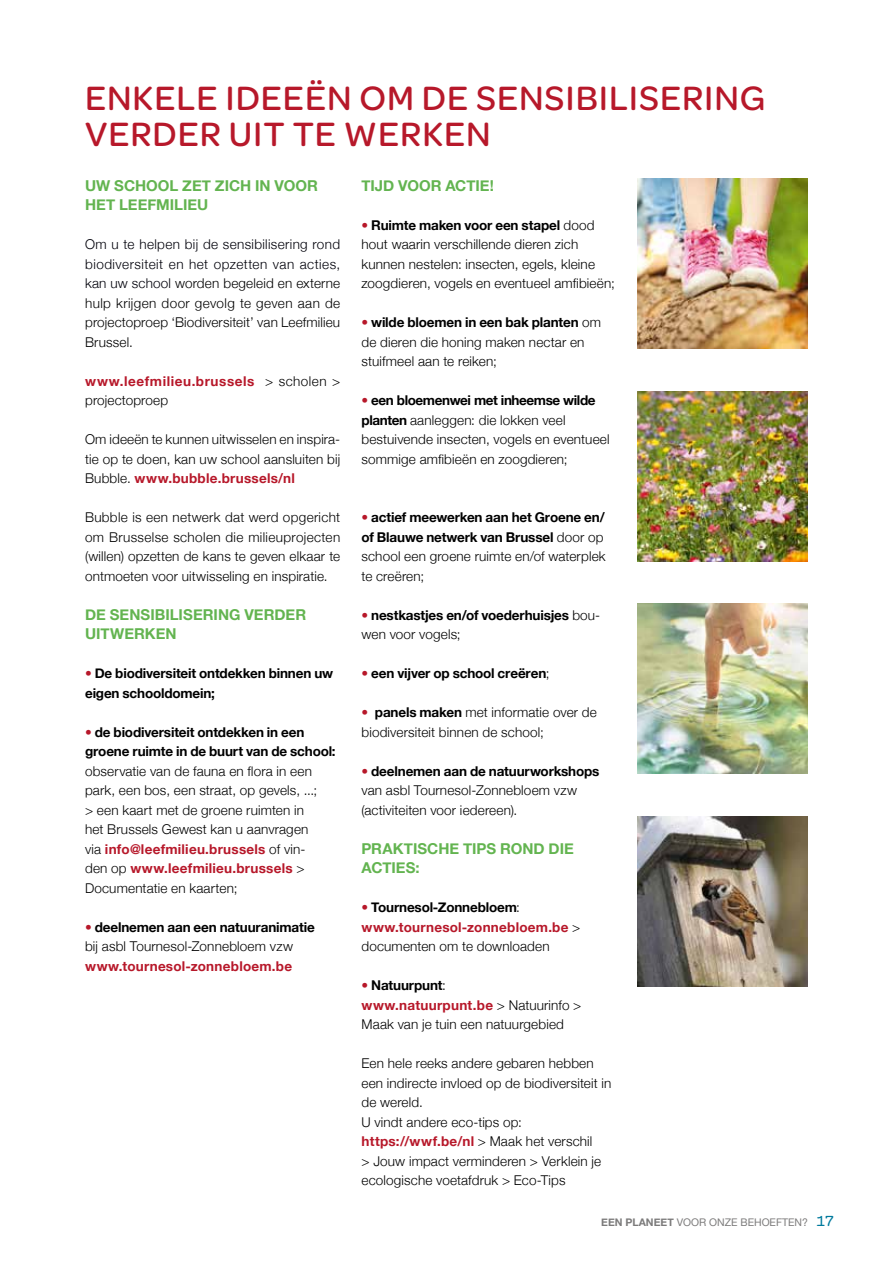
<style>
.page{position:relative;width:893px;height:1263px;background:#fff}
.page>*{position:absolute;margin:0;border:0;box-sizing:border-box;transform-origin:0 0}
.t1{font:500 36px/36px "Omnes";letter-spacing:.025em;color:#b7182a}
.t2{font:700 15px/19.5px "Helvetica Neue";color:#63b450}
.t3{font:300 13.5px/19.5px "Helvetica Neue";letter-spacing:.01em;color:#000}
.t4{font:700 13.5px/19.5px "Helvetica Neue";letter-spacing:-.01em;color:#000}
.t5{font:700 13.5px/19.5px "Helvetica Neue";letter-spacing:.02em;color:#b7182a}
.t6{font:700 13.5px/19.5px "Helvetica Neue";letter-spacing:.045em;color:#b7182a}
.t7{font:10.5px "Helvetica Neue";color:#7c7b7b}
.s1{color:#00000a}
.s2{font-weight:300;color:#000}
.s3{font-weight:700;color:#b7182a}
.s4{font-weight:300;color:#b7182a}
.s5{color:#b7182a}
.s6{font-weight:700}
.s7{font-weight:300}
.s8{color:#000}
.s9{font-family:"Mija";font-size:15px;color:#007a9d}
</style>
<div class="page">
<img style="left:638px;top:179px;width:170px;height:170px">
<img style="left:638px;top:391px;width:170px;height:170px">
<img style="left:638px;top:604px;width:170px;height:170px">
<img style="left:638px;top:816px;width:170px;height:170px">
<h1 class="t1" style="left:85px;top:78px;width:682px">ENKELE IDEEËN OM DE SENSIBILISERING<br>VERDER UIT TE WERKEN</h1>
<p class="t2" style="left:85px;top:176px;width:234px">UW SCHOOL ZET ZICH IN VOOR<br>HET LEEFMILIEU</p>
<p class="t3" style="left:85px;top:233px;width:257px;text-align:justify"><span class="s1">Om u te helpen bij de sensibilisering rond biodiversiteit en het opzetten van acties, kan uw school</span> worden begeleid en externe hulp krijgen door gevolg te geven aan de projectoproep ‘Biodiversiteit’ van Leefmilieu Brussel.</p>
<p class="t6" style="left:85px;top:371px;width:257px">www.leefmilieu.brussels <span class="s2">&gt; scholen &gt; projectoproep</span></p>
<p class="t3" style="left:85px;top:428px;width:257px;text-align:justify">Om ideeën te kunnen uitwisselen en inspira&shy;tie op te doen, kan uw school aansluiten bij Bubble. <span class="s3">www.bubble.brussels/nl</span></p>
<p class="t3" style="left:85px;top:506px;width:257px;text-align:justify">Bubble is een netwerk dat werd opgericht om Brusselse scholen die milieuprojecten (willen) opzetten de kans te geven elkaar te ontmoeten voor uitwisseling en inspiratie.</p>
<p class="t2" style="left:85px;top:605px;width:223px">DE SENSIBILISERING VERDER<br>UITWERKEN</p>
<p class="t4" style="left:85px;top:664px;width:250px"><span class="s4">•</span> De biodiversiteit ontdekken binnen uw eigen schooldomein;</p>
<p class="t4" style="left:85px;top:722px;width:252px"><span class="s4">•</span> de biodiversiteit ontdekken in een groene ruimte in de buurt van de school:</p>
<p class="t3" style="left:85px;top:760px;width:234px">observatie van de fauna en flora in een park, een bos, een straat, op gevels, ...; &gt; een kaart met de groene ruimten in het Brussels Gewest kan u aanvragen via <span class="s3">info@leefmilieu.brussels</span> of vin&shy;den op <span class="s3">www.leefmilieu.brussels</span> &gt; Documentatie en kaarten;</p>
<p class="t3" style="left:85px;top:916px;width:231px"><span class="s5">•</span> <span class="s6">deelnemen aan een natuuranimatie </span>bij asbl Tournesol-Zonnebloem vzw</p>
<p class="t5" style="left:85px;top:956px;width:209px">www.tournesol-zonnebloem.be</p>
<p class="t2" style="left:361px;top:176px;width:134px">TIJD VOOR ACTIE!</p>
<p class="t3" style="left:361px;top:214px;width:255px"><span class="s5">•</span> <span class="s6">Ruimte maken voor een stapel</span> dood hout waarin verschillende dieren zich kunnen nestelen: insecten, egels, kleine zoogdieren, vogels en eventueel amfibieën;</p>
<p class="t3" style="left:361px;top:311px;width:241px"><span class="s5">•</span> <span class="s6">wilde bloemen in een bak planten</span> om de dieren die honing maken nectar en stuifmeel aan te reiken;</p>
<p class="t3" style="left:361px;top:389px;width:250px"><span class="s5">•</span> <span class="s6">een bloemenwei met inheemse wilde planten</span> aanleggen: die lokken veel bestuivende insecten, vogels en eventueel sommige amfibieën en zoogdieren;</p>
<p class="t4" style="left:361px;top:508px;width:246px"><span class="s4">•</span> actief meewerken aan het Groene en/ of Blauwe netwerk van Brussel <span class="s7">door op school een groene ruimte en/of waterplek te creëren;</span></p>
<p class="t4" style="left:361px;top:605px;width:240px"><span class="s4">•</span> nestkastjes en/of voederhuisjes <span class="s7">bou&shy;wen voor vogels;</span></p>
<p class="t4" style="left:361px;top:664px;width:190px"><span class="s4">•</span> een vijver op school creëren<span class="s7">;</span></p>
<p class="t3" style="left:361px;top:701px;width:237px"><span class="s5">•</span> <span class="s6">panels maken</span> met informatie over de biodiversiteit binnen de school;</p>
<p class="t3" style="left:361px;top:760px;width:239px"><span class="s5">•</span> <span class="s6">deelnemen aan de natuurworkshops </span>van asbl Tournesol-Zonnebloem vzw (activiteiten voor iedereen).</p>
<p class="t2" style="left:361px;top:839px;width:214px">PRAKTISCHE TIPS ROND DIE<br>ACTIES:</p>
<p class="t5" style="left:361px;top:898px;width:220px"><span class="s7">•</span> <span class="s8">Tournesol-Zonnebloem</span><span class="s2">: </span>www.tournesol-zonnebloem.be <span class="s2">&gt; documenten om te downloaden</span></p>
<p class="t3" style="left:361px;top:974px;width:221px"><span class="s5">•</span> <span class="s6">Natuurpunt</span>:<br><span class="s3">www.natuurpunt.be</span> &gt; Natuurinfo &gt;<br>Maak van je tuin een natuurgebied</p>
<p class="t3" style="left:361px;top:1052px;width:251px">Een hele reeks andere gebaren hebben een indirecte invloed op de biodiversiteit in de wereld.<br>U vindt andere eco-tips op: <span class="s3">https://wwf.be/nl</span> &gt; Maak het verschil<br>&gt; Jouw impact verminderen &gt; Verklein je ecologische voetafdruk &gt; Eco-Tips</p>
<p class="t7" style="left:601px;top:1214px;width:234px"><span class="s6">EEN PLANEET</span> VOOR ONZE BEHOEFTEN? <span class="s9">17</span></p>
</div>
